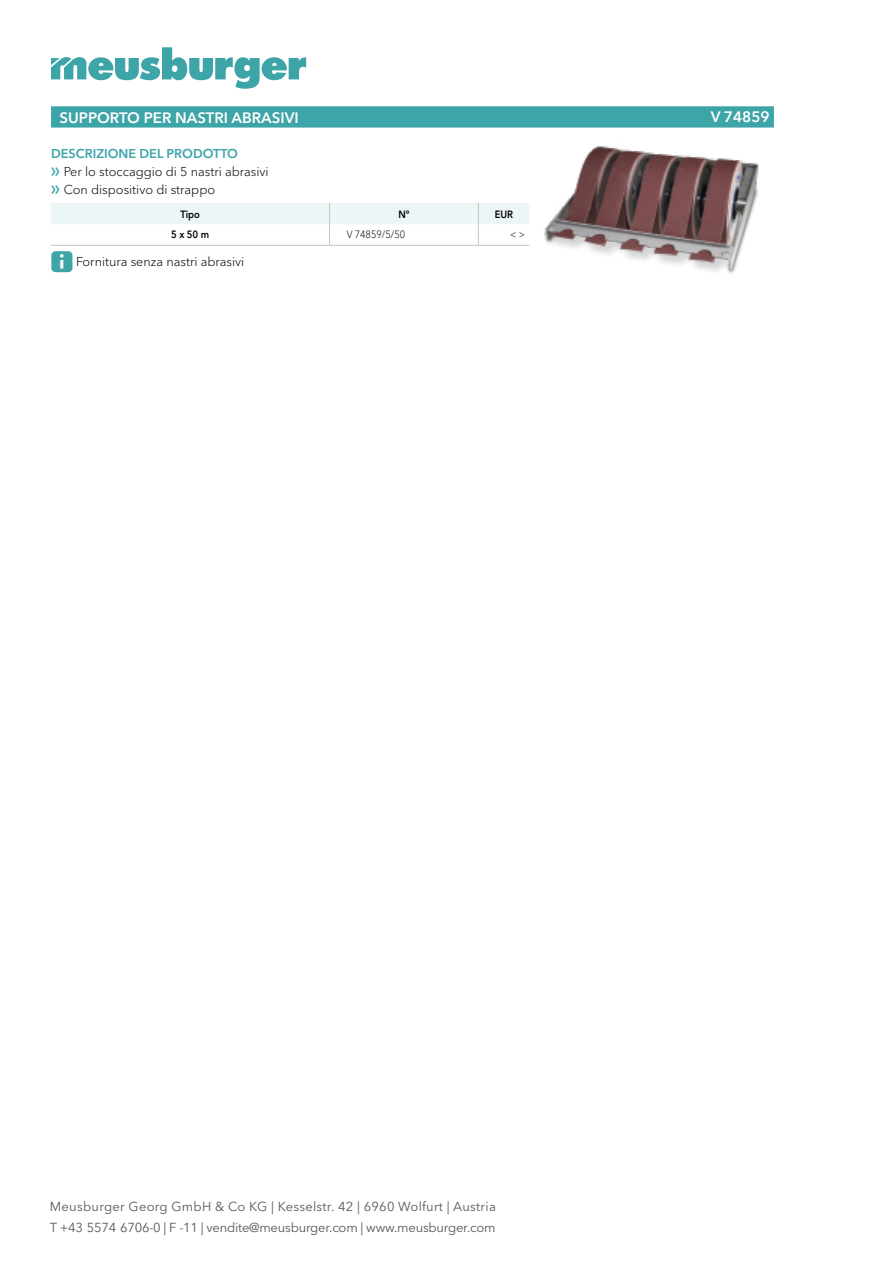
<style>
.page{position:relative;width:893px;height:1263px;background:#fff}
.page>*{position:absolute;margin:0;border:0;box-sizing:border-box;transform-origin:0 0}
.t1{font:600 15px "Avenir Next W1 G";color:#fff}
.t2{font:12.9px/20.7px "Avenir Next W1 G";letter-spacing:-.005em;color:#585857}
.t3{font:300 12.75px/18px "Avenir Next W1 G";color:#000}
.t4{font:600 10.5px "Avenir Next W1 G";color:#000;scale:.9 1}
.t5{font:300 10.5px "Avenir Next W1 G";color:#000;scale:.9 1}
.s1{font-weight:600;color:#3da4a8}
.s2{font-family:"Meusburger Sonderzeichen";font-weight:400;color:#3da4a8}
</style>
<div class="page">
<svg style="left:51px;top:47px;width:255px;height:42px"></svg>
<svg style="left:51px;top:106px;width:723px;height:22px;background:#43a7aa"></svg>
<hr style="left:51px;top:245px;width:279px;height:1px;background:#c4c5c5">
<hr style="left:330px;top:245px;width:148px;height:1px;background:#c4c5c5">
<hr style="left:478px;top:245px;width:51px;height:1px;background:#c4c5c5">
<svg style="left:51px;top:203px;width:478px;height:42px"></svg>
<img style="left:544px;top:146px;width:215px;height:128px">
<p class="t1" style="left:60px;top:108px;width:241px">SUPPORTO PER NASTRI ABRASIVI</p>
<p class="t1" style="left:711px;top:108px;width:60px">V 74859</p>
<p class="t3" style="left:51px;top:145px;width:219px"><span class="s1">DESCRIZIONE DEL PRODOTTO<br></span><span class="s2">f</span> Per lo stoccaggio di 5 nastri abrasivi <span class="s2">f</span> Con dispositivo di strappo</p>
<p class="t4" style="left:180px;top:208px;width:23px">Tipo</p>
<p class="t4" style="left:398px;top:208px;width:14px">N°</p>
<p class="t4" style="left:495px;top:208px;width:22px">EUR</p>
<p class="t4" style="left:171px;top:228px;width:44px">5 x 50 m</p>
<p class="t5" style="left:347px;top:228px;width:66px">V 74859/5/50</p>
<p class="t5" style="left:510px;top:228px;width:18px">&lt; &gt;</p>
<p class="t3" style="left:51px;top:252px;width:195px"><span class="s2">E</span> Fornitura senza nastri abrasivi</p>
<p class="t2" style="left:50px;top:1196px;width:448px">Meusburger Georg GmbH &amp; Co KG | Kesselstr. 42 | 6960 Wolfurt | Austria<br>T +43 5574 6706-0 | F -11 | vendite@meusburger.com | www.meusburger.com</p>
</div>
